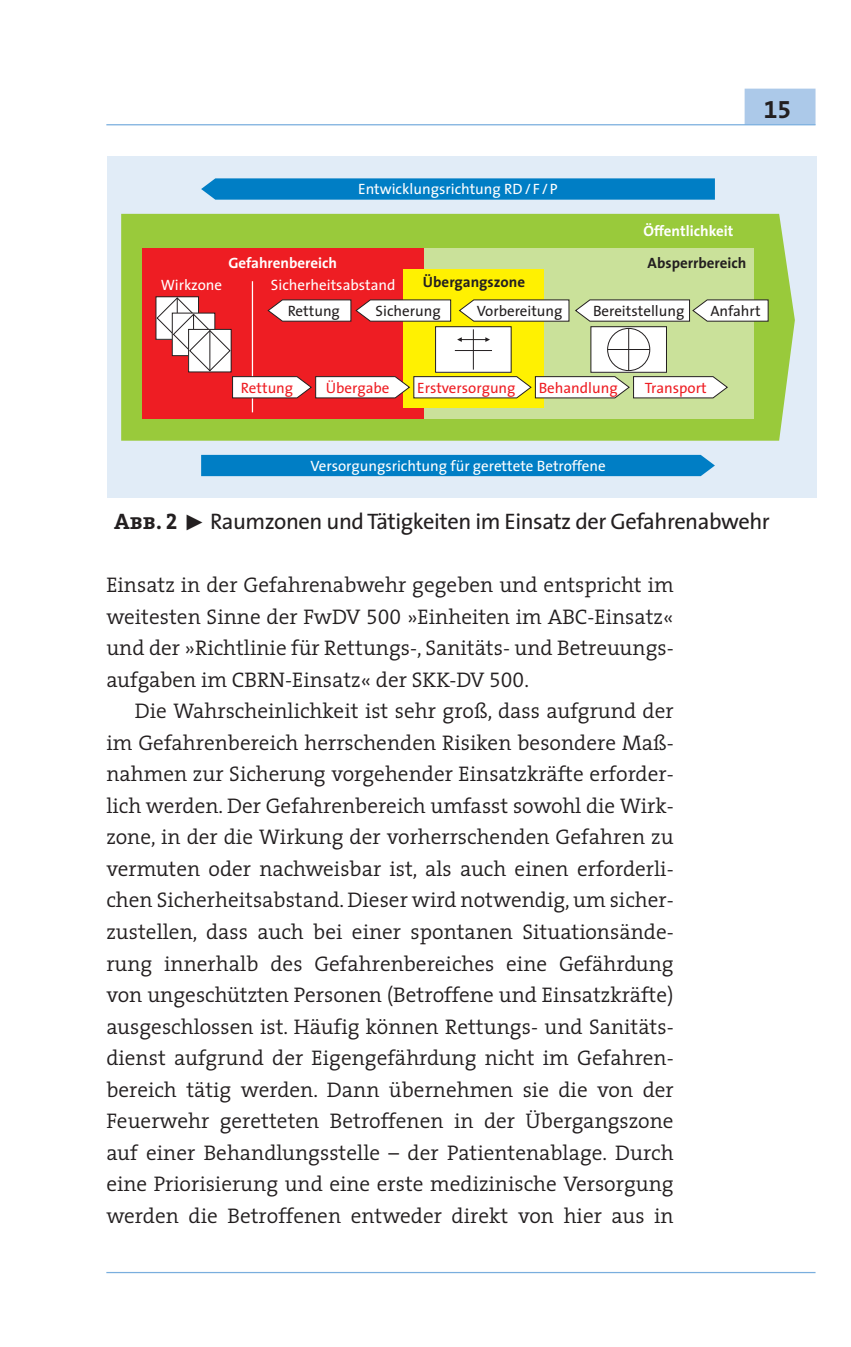
<style>
.page{position:relative;width:851px;height:1347px;background:#fff}
.page>*{position:absolute;margin:0;border:0;box-sizing:border-box;transform-origin:0 0}
.t1{font:25px "The Mix Bold Expert";color:#231f20}
.t2{font:22.5px "The Sans";letter-spacing:-.02em;color:#231f20}
.t3{font:300 21.25px/31.5px "The Serif";color:#231f20;text-align:justify}
.t4{font:15px "The Sans";color:#fff}
.t5{font:15px "The Sans";color:#231f20}
.t6{font:15px "The Sans";color:#ee1d23}
.t7{font:700 15px "The Sans";color:#fff}
.t8{font:700 15px "The Sans";color:#231f20}
.s1{font-family:"The Serif Bold Caps"}
.s2{font-family:"The Sans Extra Bold Expert"}
.s3{font-family:"The Serif Semi Light Expert";font-weight:400}
</style>
<div class="page">
<div style="left:745px;top:89px;width:69px;height:35px;background:#acc9e9"></div>
<div style="left:744px;top:89px;width:71px;height:36px;border:1px solid #acc9e9"></div>
<hr style="left:106px;top:124px;width:709px;height:1px;background:#79aede">
<hr style="left:106px;top:1271px;width:709px;height:2px;background:#79aede">
<div style="left:107px;top:157px;width:709px;height:341px;background:#e1ecf7"></div>
<svg style="left:201px;top:178px;width:513px;height:22px;background:#0a83c7"></svg>
<div style="left:201px;top:455px;width:513px;height:21px;background:#007ec5"></div>
<div style="left:121px;top:214px;width:673px;height:227px;background:#99ca3b"></div>
<div style="left:142px;top:248px;width:282px;height:170px;background:#ee1d23"></div>
<div style="left:424px;top:248px;width:330px;height:170px;background:#cae19a"></div>
<hr style="left:252px;top:281px;width:1px;height:131px;background:#fff">
<div style="left:403px;top:269px;width:140px;height:139px;background:#fff101"></div>
<div style="left:156px;top:296px;width:43px;height:44px;border:1px solid #231f20"></div>
<svg style="left:156px;top:297px;width:612px;height:101px"></svg>
<div style="left:590px;top:327px;width:76px;height:45px;background:#fff"></div>
<div style="left:590px;top:326px;width:76px;height:46px;border:1px solid #231f20"></div>
<div style="left:607px;top:328px;width:43px;height:43px;border:1px solid #231f20;border-radius:50%"></div>
<hr style="left:607px;top:349px;width:42px;height:1px;background:#231f20">
<hr style="left:628px;top:328px;width:1px;height:42px;background:#231f20">
<p class="t1" style="left:763px;top:89px;width:29px">15</p>
<p class="t4" style="left:358px;top:177px;width:201px">Entwicklungsrichtung RD / F / P</p>
<p class="t7" style="left:643px;top:218px;width:92px">Öffentlichkeit</p>
<p class="t7" style="left:228px;top:251px;width:110px">Gefahrenbereich</p>
<p class="t8" style="left:647px;top:251px;width:100px">Absperrbereich</p>
<p class="t4" style="left:161px;top:272px;width:63px">Wirkzone</p>
<p class="t4" style="left:271px;top:272px;width:126px">Sicherheitsabstand</p>
<p class="t8" style="left:423px;top:270px;width:104px">Übergangszone</p>
<p class="t5" style="left:287px;top:298px;width:54px">Rettung</p>
<p class="t5" style="left:375px;top:298px;width:67px">Sicherung</p>
<p class="t5" style="left:477px;top:298px;width:87px">Vorbereitung</p>
<p class="t5" style="left:593px;top:298px;width:93px">Bereitstellung</p>
<p class="t5" style="left:710px;top:298px;width:52px">Anfahrt</p>
<p class="t6" style="left:241px;top:375px;width:54px">Rettung</p>
<p class="t6" style="left:325px;top:375px;width:65px">Übergabe</p>
<p class="t6" style="left:417px;top:375px;width:100px">Erstversorgung</p>
<p class="t6" style="left:538px;top:375px;width:81px">Behandlung</p>
<p class="t6" style="left:644px;top:375px;width:64px">Transport</p>
<p class="t4" style="left:310px;top:453px;width:297px">Versorgungsrichtung für gerettete Betroffene</p>
<p class="t2" style="left:114px;top:502px;width:657px"><span class="s1">Abb. 2</span> <span class="s2">˘</span> Raumzonen und Tätigkeiten im Einsatz der Gefahrenabwehr</p>
<p class="t3" style="left:106px;top:568px;width:569px">Einsatz in der Gefahrenabwehr gegeben und entspricht im weitesten Sinne der FwDV <span class="s3">500</span> »Einheiten im ABC-Einsatz« und der »Richtlinie für Rettungs-, Sanitäts- und Betreuungs&shy;aufgaben im CBRN-Einsatz« der SKK-DV <span class="s3">500</span>.</p>
<p class="t3" style="left:106px;top:694px;width:569px;text-indent:28px">Die Wahrscheinlichkeit ist sehr groß, dass aufgrund der im Gefahrenbereich herrschenden Risiken besondere Maß&shy;nahmen zur Sicherung vorgehender Einsatzkräfte erforder&shy;lich werden. Der Gefahrenbereich umfasst sowohl die Wirk&shy;zone, in der die Wirkung der vorherrschenden Gefahren zu vermuten oder nachweisbar ist, als auch einen erforderli&shy;chen Sicherheitsabstand. Dieser wird notwendig, um sicher&shy;zustellen, dass auch bei einer spontanen Situationsände&shy;rung innerhalb des Gefahrenbereiches eine Gefährdung von ungeschützten Personen (Betroffene und Einsatzkräfte) ausgeschlossen ist. Häufig können Rettungs- und Sanitäts&shy;dienst aufgrund der Eigengefährdung nicht im Gefahren&shy;bereich tätig werden. Dann übernehmen sie die von der Feuerwehr geretteten Betroffenen in der Übergangszone auf einer Behandlungsstelle – der Patientenablage. Durch eine Priorisierung und eine erste medizinische Versorgung werden die Betroffenen entweder direkt von hier aus in</p>
</div>
